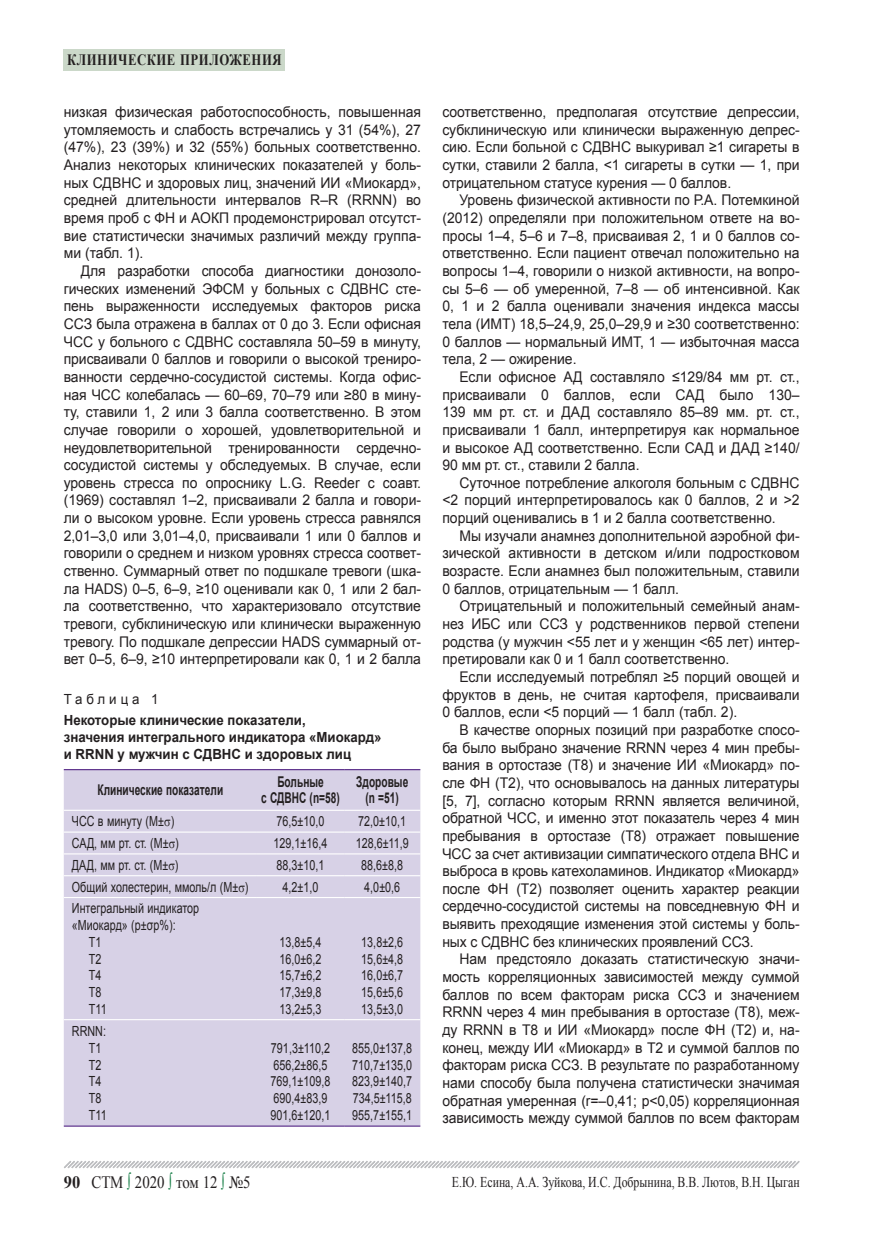
<style>
.page{position:relative;width:872px;height:1234px;background:#fff}
.page>*{position:absolute;margin:0;border:0;box-sizing:border-box;transform-origin:0 0}
.t1{font:17.4px "Times New Roman";color:#231f20;scale:.86 1}
.t2{font:700 15.75px "Times New Roman";letter-spacing:.04em;color:#231f20;scale:.81 1}
.t3{font:15px "Times New Roman";color:#231f20;scale:.79 1}
.t4{font:700 14.85px/16.2px "Arial";letter-spacing:.005em;color:#231f20;text-align:center;scale:.68 1}
.t5{font:14.7px/17.7px "Arial";color:#231f20;text-align:justify;scale:.95 1}
.t6{font:13.95px/16.8px "Arial";letter-spacing:.005em;color:#231f20;text-align:justify;scale:.77 1}
.t7{font:700 13.95px/16.8px "Arial";color:#231f20;scale:.95 1}
.t8{font:13.95px "Arial";letter-spacing:.3em;color:#231f20;scale:.95 1}
.s1{font-weight:700}
.s2{color:#127c43}
</style>
<div class="page">
<svg style="left:64px;top:1161px;width:736px;height:8px"></svg>
<div style="left:64px;top:49px;width:221px;height:21px;background:#cbd8c9"></div>
<div style="left:64px;top:770px;width:356px;height:355px;background:#d7d1e6"></div>
<hr style="left:64px;top:809px;width:193px;height:1px;background:#fff">
<hr style="left:257px;top:809px;width:87px;height:1px;background:#fff">
<hr style="left:344px;top:809px;width:76px;height:1px;background:#fff">
<hr style="left:64px;top:831px;width:193px;height:1px;background:#fff">
<hr style="left:257px;top:831px;width:87px;height:1px;background:#fff">
<hr style="left:344px;top:831px;width:76px;height:1px;background:#fff">
<hr style="left:64px;top:853px;width:193px;height:1px;background:#fff">
<hr style="left:257px;top:853px;width:87px;height:1px;background:#fff">
<hr style="left:344px;top:853px;width:76px;height:1px;background:#fff">
<hr style="left:64px;top:875px;width:193px;height:1px;background:#fff">
<hr style="left:257px;top:875px;width:87px;height:1px;background:#fff">
<hr style="left:344px;top:875px;width:76px;height:1px;background:#fff">
<hr style="left:64px;top:896px;width:193px;height:1px;background:#fff">
<hr style="left:257px;top:896px;width:87px;height:1px;background:#fff">
<hr style="left:344px;top:896px;width:76px;height:1px;background:#fff">
<hr style="left:64px;top:1018px;width:193px;height:1px;background:#fff">
<hr style="left:257px;top:1018px;width:87px;height:1px;background:#fff">
<hr style="left:344px;top:1018px;width:76px;height:1px;background:#fff">
<hr style="left:64px;top:769px;width:193px;height:1px;background:#542685">
<hr style="left:257px;top:769px;width:87px;height:1px;background:#542685">
<hr style="left:344px;top:769px;width:76px;height:1px;background:#542685">
<hr style="left:64px;top:1125px;width:193px;height:1px;background:#542685">
<hr style="left:257px;top:1125px;width:87px;height:1px;background:#542685">
<hr style="left:344px;top:1125px;width:76px;height:1px;background:#542685">
<p class="t2" style="left:67px;top:48px;width:266px">клинические приложения</p>
<p class="t5" style="left:64px;top:103px;width:377px">низкая физическая работоспособность, повышенная утомляемость и слабость встречались у 31 (54%), 27 (47%), 23 (39%) и 32 (55%) больных соответственно.<br>Анализ некоторых клинических показателей у боль&shy;ных СДВНС и здоровых лиц, значений ИИ «Миокард», средней длительности интервалов R–R (RRNN) во время проб с ФН и АОКП продемонстрировал отсутст&shy;вие статистически значимых различий между группа&shy;ми (табл. 1).</p>
<p class="t5" style="left:64px;top:262px;width:377px;text-indent:17px">Для разработки способа диагностики донозоло&shy;гических изменений ЭФСМ у больных с СДВНС сте&shy;пень выраженности исследуемых факторов риска ССЗ была отражена в баллах от 0 до 3. Если офисная ЧСС у больного с СДВНС составляла 50–59 в минуту, присваивали 0 баллов и говорили о высокой трениро&shy;ванности сердечно-сосудистой системы. Когда офис&shy;ная ЧСС колебалась — 60–69, 70–79 или ≥80 в мину&shy;ту, ставили 1, 2 или 3 балла соответственно. В этом случае говорили о хорошей, удовлетворительной и неудовлетворительной тренированности сердечно&shy;сосудистой системы у обследуемых. В случае, если уровень стресса по опроснику L.G. Reeder с соавт. (1969) составлял 1–2, присваивали 2 балла и говори&shy;ли о высоком уровне. Если уровень стресса равнялся 2,01–3,0 или 3,01–4,0, присваивали 1 или 0 баллов и говорили о среднем и низком уровнях стресса соответ&shy;ственно. Суммарный ответ по подшкале тревоги (шка&shy;ла HADS) 0–5, 6–9, ≥10 оценивали как 0, 1 или 2 бал&shy;ла соответственно, что характеризовало отсутствие тревоги, субклиническую или клинически выраженную тревогу. По подшкале депрессии HADS суммарный от&shy;вет 0–5, 6–9, ≥10 интерпретировали как 0, 1 и 2 балла</p>
<p class="t8" style="left:64px;top:690px;width:101px">Таблица 1</p>
<p class="t7" style="left:64px;top:712px;width:336px">Некоторые клинические показатели,<br>значения интегрального индикатора «Миокард» и RRNN у мужчин с СДВНС и здоровых лиц</p>
<p class="t4" style="left:97px;top:781px;width:186px">Клинические показатели</p>
<p class="t4" style="left:261px;top:773px;width:117px">Больные<br>c СДВНС (n=58)</p>
<p class="t4" style="left:356px;top:773px;width:78px">Здоровые (n =51)</p>
<p class="t6" style="left:72px;top:813px;width:134px">ЧСС в минуту (M±▲)</p>
<p class="t6" style="left:276px;top:813px;width:64px">76,5±10,0</p>
<p class="t6" style="left:358px;top:813px;width:64px">72,0±10,1</p>
<p class="t6" style="left:72px;top:834px;width:140px">САД, мм рт. ст. (M±▲)</p>
<p class="t6" style="left:273px;top:834px;width:72px">129,1±16,4</p>
<p class="t6" style="left:356px;top:834px;width:71px">128,6±11,9</p>
<p class="t6" style="left:72px;top:856px;width:140px">ДАД, мм рт. ст. (M±▲)</p>
<p class="t6" style="left:276px;top:856px;width:64px">88,3±10,1</p>
<p class="t6" style="left:361px;top:856px;width:56px">88,6±8,8</p>
<p class="t6" style="left:72px;top:878px;width:231px">Общий холестерин, ммоль/л (M±▲)</p>
<p class="t6" style="left:282px;top:878px;width:48px">4,2±1,0</p>
<p class="t6" style="left:364px;top:878px;width:48px">4,0±0,6</p>
<p class="t6" style="left:72px;top:900px;width:167px">Интегральный индикатор</p>
<p class="t6" style="left:72px;top:916px;width:136px">«Миокард» (p±σp%):</p>
<p class="t6" style="left:89px;top:933px;width:18px">Т1</p>
<p class="t6" style="left:89px;top:950px;width:18px">Т2</p>
<p class="t6" style="left:89px;top:967px;width:18px">Т4</p>
<p class="t6" style="left:89px;top:983px;width:18px">Т8</p>
<p class="t6" style="left:89px;top:1000px;width:25px">Т11</p>
<p class="t6" style="left:279px;top:933px;width:56px">13,8±5,4<br>16,0±6,2<br>15,7±6,2<br>17,3±9,8<br>13,2±5,3</p>
<p class="t6" style="left:361px;top:933px;width:56px">13,8±2,6<br>15,6±4,8<br>16,0±6,7<br>15,6±5,6<br>13,5±3,0</p>
<p class="t6" style="left:89px;top:1022px;width:25px;text-align:left;text-indent:-17px">RRNN:<br>Т1<br>Т2<br>Т4<br>Т8<br>Т11</p>
<p class="t1" style="left:64px;top:1170px;width:219px"><span class="s1">90</span> СТМ <span class="s2">∫</span> 2020 <span class="s2">∫</span> том 12 <span class="s2">∫</span> №5</p>
<p class="t6" style="left:270px;top:1039px;width:79px;text-align:left">791,3±110,2<br>656,2±86,5<br>769,1±109,8<br>690,4±83,9<br>901,6±120,1</p>
<p class="t6" style="left:352px;top:1039px;width:79px">855,0±137,8<br>710,7±135,0<br>823,9±140,7<br>734,5±115,8<br>955,7±155,1</p>
<p class="t5" style="left:442px;top:103px;width:377px">соответственно, предполагая отсутствие депрессии, субклиническую или клинически выраженную депрес&shy;сию. Если больной с СДВНС выкуривал ≥1 сигареты в сутки, ставили 2 балла, &lt;1 сигареты в сутки — 1, при отрицательном статусе курения — 0 баллов.</p>
<p class="t5" style="left:442px;top:191px;width:377px;text-indent:17px">Уровень физической активности по Р.А. Потемкиной (2012) определяли при положительном ответе на во&shy;просы 1–4, 5–6 и 7–8, присваивая 2, 1 и 0 баллов со&shy;ответственно. Если пациент отвечал положительно на вопросы 1–4, говорили о низкой активности, на вопро&shy;сы 5–6 — об умеренной, 7–8 — об интенсивной. Как 0, 1 и 2 балла оценивали значения индекса массы тела (ИМТ) 18,5–24,9, 25,0–29,9 и ≥30 соответственно:<br>0 баллов — нормальный ИМТ, 1 — избыточная масса тела, 2 — ожирение.</p>
<p class="t5" style="left:442px;top:368px;width:377px;text-indent:17px">Если офисное АД составляло ≤129/84 мм рт. ст., присваивали 0 баллов, если САД было 130– 139 мм рт. ст. и ДАД составляло 85–89 мм. рт. ст., присваивали 1 балл, интерпретируя как нормальное и высокое АД соответственно. Если САД и ДАД ≥140/ 90 мм рт. ст., ставили 2 балла.</p>
<p class="t5" style="left:442px;top:474px;width:377px;text-indent:17px">Суточное потребление алкоголя больным с СДВНС &lt;2 порций интерпретировалось как 0 баллов, 2 и &gt;2 порций оценивались в 1 и 2 балла соответственно.</p>
<p class="t5" style="left:442px;top:527px;width:377px;text-indent:17px">Мы изучали анамнез дополнительной аэробной фи&shy;зической активности в детском и/или подростковом возрасте. Если анамнез был положительным, ставили 0 баллов, отрицательным — 1 балл.</p>
<p class="t5" style="left:442px;top:597px;width:377px;text-indent:17px">Отрицательный и положительный семейный анам&shy;нез ИБС или ССЗ у родственников первой степени родства (у мужчин &lt;55 лет и у женщин &lt;65 лет) интер&shy;претировали как 0 и 1 балл соответственно.</p>
<p class="t5" style="left:442px;top:668px;width:377px;text-indent:17px">Если исследуемый потреблял ≥5 порций овощей и фруктов в день, не считая картофеля, присваивали 0 баллов, если &lt;5 порций — 1 балл (табл. 2).</p>
<p class="t5" style="left:442px;top:721px;width:377px;text-indent:17px">В качестве опорных позиций при разработке спосо&shy;ба было выбрано значение RRNN через 4 мин пребы&shy;вания в ортостазе (Т8) и значение ИИ «Миокард» по&shy;сле ФН (Т2), что основывалось на данных литературы [5, 7], согласно которым RRNN является величиной, обратной ЧСС, и именно этот показатель через 4 мин пребывания в ортостазе (Т8) отражает повышение ЧСС за счет активизации симпатического отдела ВНС и выброса в кровь катехоламинов. Индикатор «Миокард» после ФН (Т2) позволяет оценить характер реакции сердечно-сосудистой системы на повседневную ФН и выявить преходящие изменения этой системы у боль&shy;ных с СДВНС без клинических проявлений ССЗ.</p>
<p class="t5" style="left:442px;top:950px;width:377px;text-indent:17px">Нам предстояло доказать статистическую значи&shy;мость корреляционных зависимостей между суммой баллов по всем факторам риска ССЗ и значением RRNN через 4 мин пребывания в ортостазе (Т8), меж&shy;ду RRNN в Т8 и ИИ «Миокард» после ФН (Т2) и, на&shy;конец, между ИИ «Миокард» в Т2 и суммой баллов по факторам риска ССЗ. В результате по разработанному нами способу была получена статистически значимая обратная умеренная (r=–0,41; р&lt;0,05) корреляционная зависимость между суммой баллов по всем факторам</p>
<p class="t3" style="left:452px;top:1171px;width:442px">Е.Ю. Есина, А.А. Зуйкова, И.С. Добрынина, В.В. Лютов, В.Н. Цыган</p>
</div>
